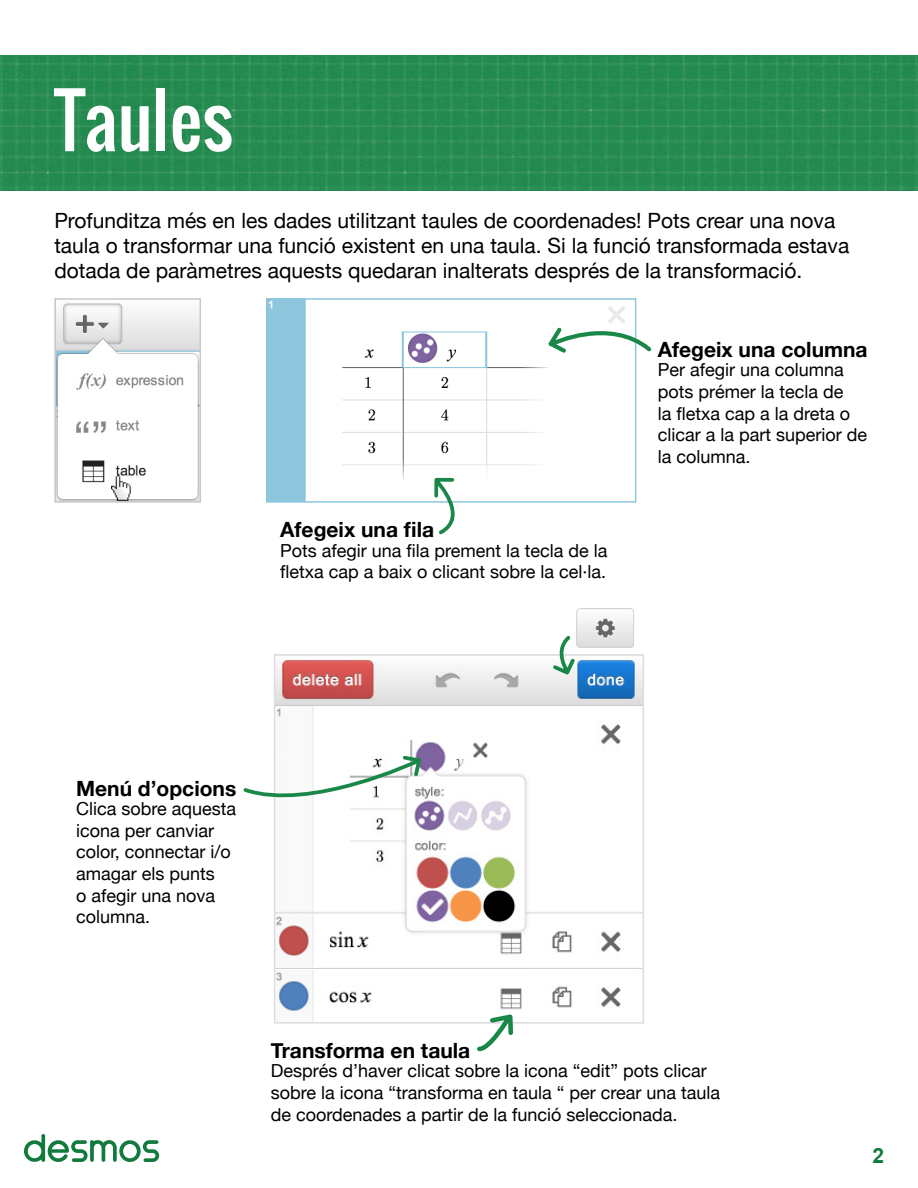
<style>
.page{position:relative;width:918px;height:1188px;background:#fff}
.page>*{position:absolute;margin:0;border:0;box-sizing:border-box;transform-origin:0 0}
.t1{font:72px "Oswald";color:#fff}
.t2{font:21px/25.2px "Helvetica Neue";color:#000}
.t3{font:700 21px "Helvetica Neue";color:#000}
.t4{font:700 21px "Arial";color:#127a3d}
.t5{font:18px/21.6px "Helvetica Neue";color:#000}
</style>
<div class="page">
<img style="left:0;top:55px;width:918px;height:135px">
<svg style="left:24px;top:1134px;width:135px;height:28px"></svg>
<img style="left:277px;top:660px;width:364px;height:361px">
<div style="left:274px;top:654px;width:370px;height:370px;border:2px solid #dcddde"></div>
<img style="left:269px;top:301px;width:356px;height:199px">
<div style="left:266px;top:298px;width:370px;height:205px;border:2px solid #8dc6dd"></div>
<svg style="left:545px;top:317px;width:107px;height:39px"></svg>
<svg style="left:432px;top:476px;width:38px;height:59px"></svg>
<svg style="left:243px;top:753px;width:181px;height:59px"></svg>
<svg style="left:475px;top:1011px;width:40px;height:41px"></svg>
<img style="left:576px;top:608px;width:58px;height:40px">
<svg style="left:550px;top:632px;width:28px;height:46px"></svg>
<img style="left:56px;top:303px;width:143px;height:198px">
<div style="left:54px;top:298px;width:147px;height:205px;border:1px solid #c8c8c8"></div>
<p class="t1" style="left:54px;top:66px;width:180px">Taules</p>
<p class="t2" style="left:54px;top:209px;width:797px">Profunditza més en les dades utilitzant taules de coordenades! Pots crear una nova taula o transformar una funció existent en una taula. Si la funció transformada estava dotada de paràmetres aquests quedaran inalterats després de la transformació.</p>
<p class="t3" style="left:658px;top:333px;width:211px">Afegeix una columna</p>
<p class="t3" style="left:280px;top:513px;width:155px">Afegeix una fila</p>
<p class="t5" style="left:280px;top:540px;width:329px">Pots afegir una fila prement la tecla de la fletxa cap a baix o clicant sobre la cel·la.</p>
<p class="t5" style="left:658px;top:360px;width:211px">Per afegir una columna pots prémer la tecla de<br>la fletxa cap a la dreta o clicar a la part superior de la columna.</p>
<p class="t3" style="left:76px;top:772px;width:162px">Menú d’opcions</p>
<p class="t5" style="left:76px;top:799px;width:162px">Clica sobre aquesta icona per canviar color, connectar i/o amagar els punts<br>o afegir una nova columna.</p>
<p class="t3" style="left:271px;top:1034px;width:201px">Transforma en taula</p>
<p class="t5" style="left:271px;top:1061px;width:451px">Després d’haver clicat sobre la icona “edit” pots clicar sobre la icona “transforma en taula “ per crear una taula de coordenades a partir de la funció seleccionada.</p>
<p class="t4" style="left:873px;top:1142px;width:13px">2</p>
</div>
